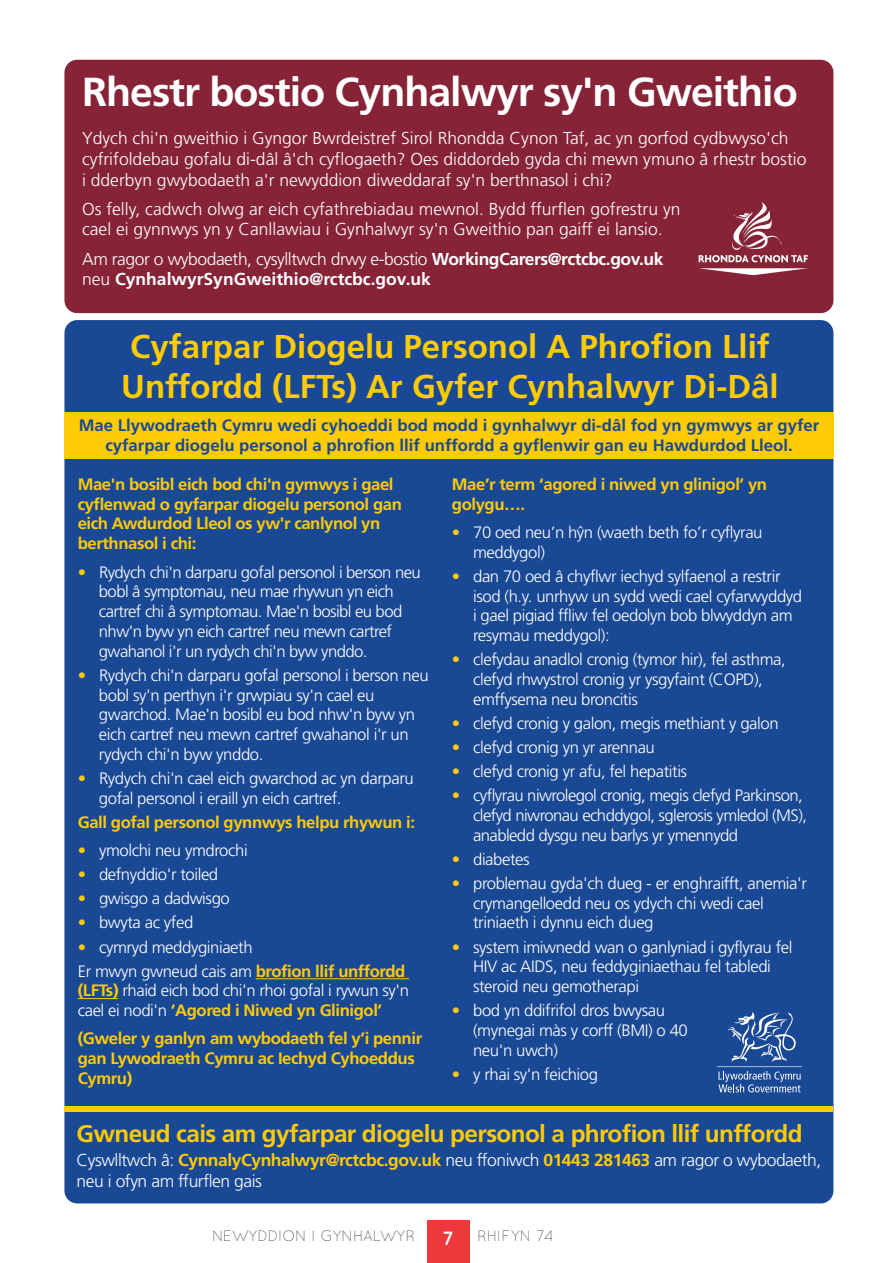
<style>
.page{position:relative;width:893px;height:1263px;background:#fff}
.page>*{position:absolute;margin:0;border:0;box-sizing:border-box;transform-origin:0 0}
.t1{font:700 40.5px "Frutiger";letter-spacing:-.025em;color:#fff}
.t2{font:700 33px/39.6px "Frutiger";color:#ffcb04}
.t3{font:700 24px "Frutiger";letter-spacing:-.025em;color:#ffcb04}
.t4{font:300 17.25px/20.7px "Frutiger";color:#fff}
.t5{font:700 17.25px/20.7px "Frutiger";color:#fff}
.t6{font:300 17.25px/20.7px "Frutiger";letter-spacing:-.025em;color:#fff}
.t7{font:300 16.5px/19.8px "Frutiger";letter-spacing:-.025em;color:#fff}
.t8{font:700 16.5px/19.8px "Frutiger";letter-spacing:-.025em;color:#ffcb04}
.t9{font:700 16.5px/19.8px "Frutiger";color:#194895;text-align:center}
.t10{font:300 15px "Quicksand";letter-spacing:-.01em;color:#231f20}
.s1{font-weight:300}
.s2{color:#ffcb04}
.s3{font-weight:700;color:#ffcb04}
.s4{font-weight:700;font-size:19.05px;color:#fff}
</style>
<div class="page">
<div style="left:427px;top:1221px;width:42px;height:42px;background:#ef383b"></div>
<div style="left:64px;top:320px;width:769px;height:883px;background:#194895;border-radius:13px"></div>
<hr style="left:256px;top:978px;width:149px;height:1px;background:#ffcb04">
<hr style="left:78px;top:998px;width:40px;height:1px;background:#ffcb04">
<div style="left:64px;top:60px;width:769px;height:253px;background:#862337;border-radius:13px"></div>
<svg style="left:699px;top:268px;width:109px;height:7px"></svg>
<svg style="left:699px;top:202px;width:109px;height:60px"></svg>
<svg style="left:717px;top:1012px;width:85px;height:80px"></svg>
<div style="left:64px;top:412px;width:769px;height:47px;background:#ffcb04"></div>
<div style="left:64px;top:1106px;width:769px;height:6px;background:#ffcb04"></div>
<h1 class="t1" style="left:82px;top:75px;width:717px">Rhestr bostio Cynhalwyr sy'n Gweithio</h1>
<p class="t4" style="left:82px;top:129px;width:726px">Ydych chi'n gweithio i Gyngor Bwrdeistref Sirol Rhondda Cynon Taf, ac yn gorfod cydbwyso'ch cyfrifoldebau gofalu di-dâl â'ch cyflogaeth? Oes diddordeb gyda chi mewn ymuno â rhestr bostio i dderbyn gwybodaeth a'r newyddion diweddaraf sy'n berthnasol i chi?</p>
<p class="t4" style="left:82px;top:200px;width:600px">Os felly, cadwch olwg ar eich cyfathrebiadau mewnol. Bydd ffurflen gofrestru yn cael ei gynnwys yn y Canllawiau i Gynhalwyr sy'n Gweithio pan gaiff ei lansio.</p>
<p class="t5" style="left:82px;top:250px;width:583px"><span class="s1">Am ragor o wybodaeth, cysylltwch drwy e-bostio</span> WorkingCarers@rctcbc.gov.uk <span class="s1">neu</span> CynhalwyrSynGweithio@rctcbc.gov.uk</p>
<h2 class="t2" style="left:121px;top:330px;width:659px">Cyfarpar Diogelu Personol A Phrofion Llif<br>Unffordd (LFTs) Ar Gyfer Cynhalwyr Di-Dâl</h2>
<p class="t9" style="left:79px;top:417px;width:742px">Mae Llywodraeth Cymru wedi cyhoeddi bod modd i gynhalwyr di-dâl fod yn gymwys ar gyfer cyfarpar diogelu personol a phrofion llif unffordd a gyflenwir gan eu Hawdurdod Lleol.</p>
<p class="t8" style="left:78px;top:476px;width:326px">Mae'n bosibl eich bod chi'n gymwys i gael cyflenwad o gyfarpar diogelu personol gan eich Awdurdod Lleol os yw'r canlynol yn berthnasol i chi:</p>
<p class="t7" style="left:99px;top:563px;width:323px;text-indent:-21px"><span class="s2">•</span> Rydych chi'n darparu gofal personol i berson neu bobl â symptomau, neu mae rhywun yn eich cartref chi â symptomau. Mae'n bosibl eu bod nhw'n byw yn eich cartref neu mewn cartref gwahanol i'r un rydych chi'n byw ynddo.</p>
<p class="t7" style="left:99px;top:666px;width:331px;text-indent:-21px"><span class="s2">•</span> Rydych chi'n darparu gofal personol i berson neu bobl sy'n perthyn i'r grwpiau sy'n cael eu gwarchod. Mae'n bosibl eu bod nhw'n byw yn eich cartref neu mewn cartref gwahanol i'r un rydych chi'n byw ynddo.</p>
<p class="t7" style="left:99px;top:770px;width:316px;text-indent:-21px"><span class="s2">•</span> Rydych chi'n cael eich gwarchod ac yn darparu gofal personol i eraill yn eich cartref.</p>
<p class="t8" style="left:78px;top:814px;width:339px">Gall gofal personol gynnwys helpu rhywun i:</p>
<p class="t7" style="left:78px;top:842px;width:172px"><span class="s2">•</span> ymolchi neu ymdrochi</p>
<p class="t7" style="left:78px;top:866px;width:142px"><span class="s2">•</span> defnyddio'r toiled</p>
<p class="t7" style="left:78px;top:890px;width:154px"><span class="s2">•</span> gwisgo a dadwisgo</p>
<p class="t7" style="left:78px;top:914px;width:117px"><span class="s2">•</span> bwyta ac yfed</p>
<p class="t7" style="left:78px;top:936px;width:329px;line-height:24px"><span class="s2">•</span> cymryd meddyginiaeth<br>Er mwyn gwneud cais am <span class="s3">brofion llif unffordd</span></p>
<p class="t7" style="left:78px;top:982px;width:333px"><span class="s3">(LFTs)</span> rhaid eich bod chi'n rhoi gofal i rywun sy'n cael ei nodi'n <span class="s3">‘Agored i Niwed yn Glinigol’</span></p>
<p class="t8" style="left:78px;top:1030px;width:346px">(Gweler y ganlyn am wybodaeth fel y’i pennir gan Lywodraeth Cymru ac Iechyd Cyhoeddus<br>Cymru)</p>
<p class="t8" style="left:452px;top:476px;width:317px">Mae’r term ‘agored i niwed yn glinigol’ yn golygu….</p>
<p class="t7" style="left:473px;top:524px;width:291px;text-indent:-21px"><span class="s2">•</span> 70 oed neu’n hyˆn (waeth beth fo’r cyflyrau meddygol)</p>
<p class="t7" style="left:473px;top:567px;width:331px;text-indent:-21px"><span class="s2">•</span> dan 70 oed â chyflwr iechyd sylfaenol a restrir isod (h.y. unrhyw un sydd wedi cael cyfarwyddyd i gael pigiad ffliw fel oedolyn bob blwyddyn am resymau meddygol):</p>
<p class="t7" style="left:473px;top:651px;width:314px;text-indent:-21px"><span class="s2">•</span> clefydau anadlol cronig (tymor hir), fel asthma, clefyd rhwystrol cronig yr ysgyfaint (COPD), emffysema neu broncitis</p>
<p class="t7" style="left:452px;top:715px;width:328px"><span class="s2">•</span> clefyd cronig y galon, megis methiant y galon</p>
<p class="t7" style="left:452px;top:739px;width:205px"><span class="s2">•</span> clefyd cronig yn yr arennau</p>
<p class="t7" style="left:452px;top:763px;width:237px"><span class="s2">•</span> clefyd cronig yr afu, fel hepatitis</p>
<p class="t7" style="left:473px;top:787px;width:335px;text-indent:-21px"><span class="s2">•</span> cyflyrau niwrolegol cronig, megis clefyd Parkinson, clefyd niwronau echddygol, sglerosis ymledol (MS), anabledd dysgu neu barlys yr ymennydd</p>
<p class="t7" style="left:452px;top:850px;width:79px"><span class="s2">•</span> diabetes</p>
<p class="t7" style="left:473px;top:874px;width:335px;text-indent:-21px"><span class="s2">•</span> problemau gyda'ch dueg - er enghraifft, anemia'r crymangelloedd neu os ydych chi wedi cael triniaeth i dynnu eich dueg</p>
<p class="t7" style="left:473px;top:938px;width:321px;text-indent:-21px"><span class="s2">•</span> system imiwnedd wan o ganlyniad i gyflyrau fel<br>HIV ac AIDS, neu feddyginiaethau fel tabledi steroid neu gemotherapi</p>
<p class="t7" style="left:473px;top:1002px;width:216px;text-indent:-21px"><span class="s2">•</span> bod yn ddifrifol dros bwysau (mynegai màs y corff (BMI) o 40 neu'n uwch)</p>
<p class="t7" style="left:452px;top:1065px;width:148px"><span class="s2">•</span> y rhai sy'n feichiog</p>
<h3 class="t3" style="left:77px;top:1124px;width:727px">Gwneud cais am gyfarpar diogelu personol a phrofion llif unffordd</h3>
<p class="t6" style="left:77px;top:1151px;width:746px">Cyswlltwch â: <span class="s3">CynnalyCynhalwyr@rctcbc.gov.uk</span> neu ffoniwch <span class="s3">01443 281463</span> am ragor o wybodaeth, neu i ofyn am ffurflen gais</p>
<p class="t10" style="left:212px;top:1231px;width:205px">NEWYDDION I GYNHALWYR</p>
<p class="t10" style="left:442px;top:1231px;width:113px"><span class="s4">7</span> RHIFYN 74</p>
</div>
